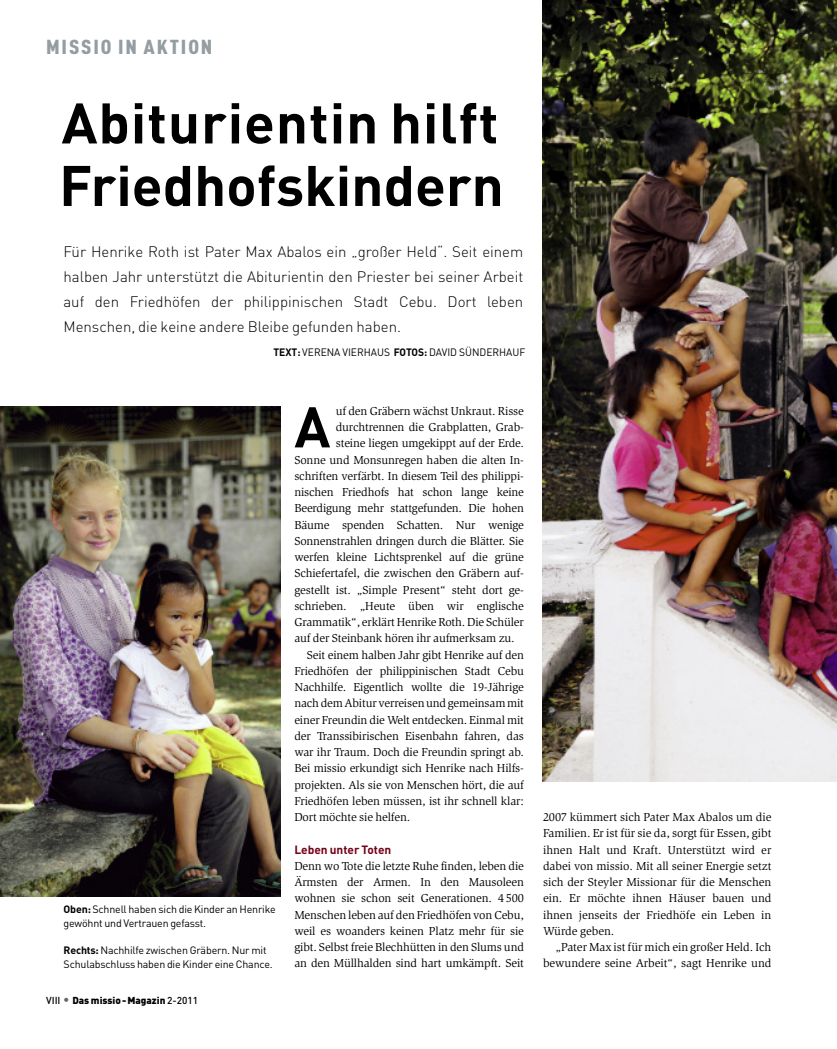
<style>
.page{position:relative;width:837px;height:1049px;background:#fff}
.page>*{position:absolute;margin:0;border:0;box-sizing:border-box;transform-origin:0 0}
.t1{font:700 56.38px "DIN Pro";color:#000}
.t2{font:700 56.25px/62.5px "DIN Pro";letter-spacing:.01em;color:#000}
.t3{font:900 20px "DIN Cond";letter-spacing:.085em;color:#949da1;scale:1.1 1}
.t4{font:300 15px/25px "DIN Pro";color:#000;text-align:justify}
.t5{font:11.88px/16.2px "Slimbach Std";letter-spacing:-.01em;color:#000;text-align:justify}
.t6{font:700 11.88px "DIN Pro";color:#720016}
.t7{font:10.62px/13.8px "DIN Pro";letter-spacing:-.015em;color:#000}
.t8{font:10.62px "DIN Pro";letter-spacing:-.015em;color:#000;scale:.96 1}
.t9{font:900 10px "DIN Pro";color:#000}
.s1{font-weight:700}
.s2{font-weight:500}
.s3{font-weight:500;font-size:12.5px;color:#666}
</style>
<div class="page">
<img style="left:0;top:407px;width:280px;height:490px">
<img style="left:542px;top:0;width:294px;height:781px">
<h3 class="t3" style="left:46px;top:35px;width:153px">MISSIO IN AKTION</h3>
<h2 class="t2" style="left:59px;top:91px;width:446px">Abiturientin hilft<br>Friedhofskindern</h2>
<p class="t4" style="left:63px;top:239px;width:461px">Für Henrike Roth ist Pater Max Abalos ein „großer Held“. Seit einem halben Jahr unterstützt die Abiturientin den Priester bei seiner Arbeit auf den Friedhöfen der philippinischen Stadt Cebu. Dort leben Menschen, die keine andere Bleibe gefunden haben.</p>
<p class="t8" style="left:273px;top:346px;width:264px"><span class="s1">TEXT:</span> VERENA VIERHAUS <span class="s1">FOTOS:</span> DAVID SÜNDERHAUF</p>
<p class="t7" style="left:64px;top:902px;width:213px"><span class="s1">Oben:</span> Schnell haben sich die Kinder an Henrike gewöhnt und Vertrauen gefasst.</p>
<p class="t7" style="left:64px;top:943px;width:210px"><span class="s1">Rechts:</span> Nachhilfe zwischen Gräbern. Nur mit<br>Schulabschluss haben die Kinder eine Chance.</p>
<p class="t9" style="left:46px;top:994px;width:154px"><span class="s2">VIII</span> <span class="s3">•</span> Das missio-Magazin <span class="s2">2-2011</span></p>
<h1 class="t1" style="left:294px;top:394px;width:37px">A</h1>
<p class="t5" style="left:336px;top:404px;width:189px">uf den Gräbern wächst Unkraut. Risse</p>
<p class="t5" style="left:336px;top:420px;width:189px">durchtrennen die Grabplatten, Grab-</p>
<p class="t5" style="left:336px;top:436px;width:189px">steine liegen umgekippt auf der Erde.</p>
<p class="t5" style="left:294px;top:452px;width:231px">Sonne und Monsunregen haben die alten In-</p>
<p class="t5" style="left:294px;top:469px;width:231px">schriften verfärbt. In diesem Teil des philippi-</p>
<p class="t5" style="left:294px;top:485px;width:231px">nischen Friedhofs hat schon lange keine</p>
<p class="t5" style="left:294px;top:501px;width:231px">Beerdigung mehr stattgefunden. Die hohen</p>
<p class="t5" style="left:294px;top:517px;width:231px">Bäume spenden Schatten. Nur wenige</p>
<p class="t5" style="left:294px;top:534px;width:231px">Sonnenstrahlen dringen durch die Blätter. Sie</p>
<p class="t5" style="left:294px;top:550px;width:231px">werfen kleine Lichtsprenkel auf die grüne</p>
<p class="t5" style="left:294px;top:566px;width:231px">Schiefertafel, die zwischen den Gräbern auf-</p>
<p class="t5" style="left:294px;top:582px;width:231px">gestellt ist. „Simple Present“ steht dort ge-</p>
<p class="t5" style="left:294px;top:599px;width:231px">schrieben. „Heute üben wir englische</p>
<p class="t5" style="left:294px;top:615px;width:231px">Grammatik“, erklärt Henrike Roth. Die Schüler</p>
<p class="t5" style="left:294px;top:631px;width:222px">auf der Steinbank hören ihr aufmerksam zu.</p>
<p class="t5" style="left:306px;top:647px;width:218px">Seit einem halben Jahr gibt Henrike auf den</p>
<p class="t5" style="left:294px;top:664px;width:231px">Friedhöfen der philippinischen Stadt Cebu</p>
<p class="t5" style="left:294px;top:680px;width:231px">Nachhilfe. Eigentlich wollte die 19-Jährige</p>
<p class="t5" style="left:294px;top:696px;width:231px">nachdemAbitur verreisenundgemeinsammit</p>
<p class="t5" style="left:294px;top:712px;width:231px">einer Freundin die Welt entdecken. Einmal mit</p>
<p class="t5" style="left:294px;top:729px;width:231px">der Transsibirischen Eisenbahn fahren, das</p>
<p class="t5" style="left:294px;top:745px;width:231px">war ihr Traum. Doch die Freundin springt ab.</p>
<p class="t5" style="left:294px;top:761px;width:231px">Bei missio erkundigt sich Henrike nach Hilfs-</p>
<p class="t5" style="left:294px;top:777px;width:231px">projekten. Als sie von Menschen hört, die auf</p>
<p class="t5" style="left:294px;top:794px;width:231px">Friedhöfen leben müssen, ist ihr schnell klar:</p>
<p class="t5" style="left:294px;top:810px;width:117px">Dort möchte sie helfen.</p>
<p class="t6" style="left:294px;top:842px;width:98px">Leben unter Toten</p>
<p class="t5" style="left:294px;top:859px;width:231px">Denn wo Tote die letzte Ruhe finden, leben die Ärmsten der Armen. In den Mausoleen wohnen sie schon seit Generationen. 4 500<br>Menschen leben auf den Friedhöfen von Cebu, weil es woanders keinen Platz mehr für sie gibt. Selbst freie Blechhütten in den Slums und an den Müllhalden sind hart umkämpft. Seit</p>
<p class="t5" style="left:543px;top:810px;width:230px">2007 kümmert sich Pater Max Abalos um die Familien. Er ist für sie da, sorgt für Essen, gibt ihnen Halt und Kraft. Unterstützt wird er dabei von missio. Mit all seiner Energie setzt sich der Steyler Missionar für die Menschen ein. Er möchte ihnen Häuser bauen und ihnen jenseits der Friedhöfe ein Leben in Würde geben.</p>
<p class="t5" style="left:543px;top:940px;width:230px;text-align:right">„Pater Max ist für mich ein großer Held. Ich bewundere seine Arbeit“, sagt Henrike und</p>
</div>
